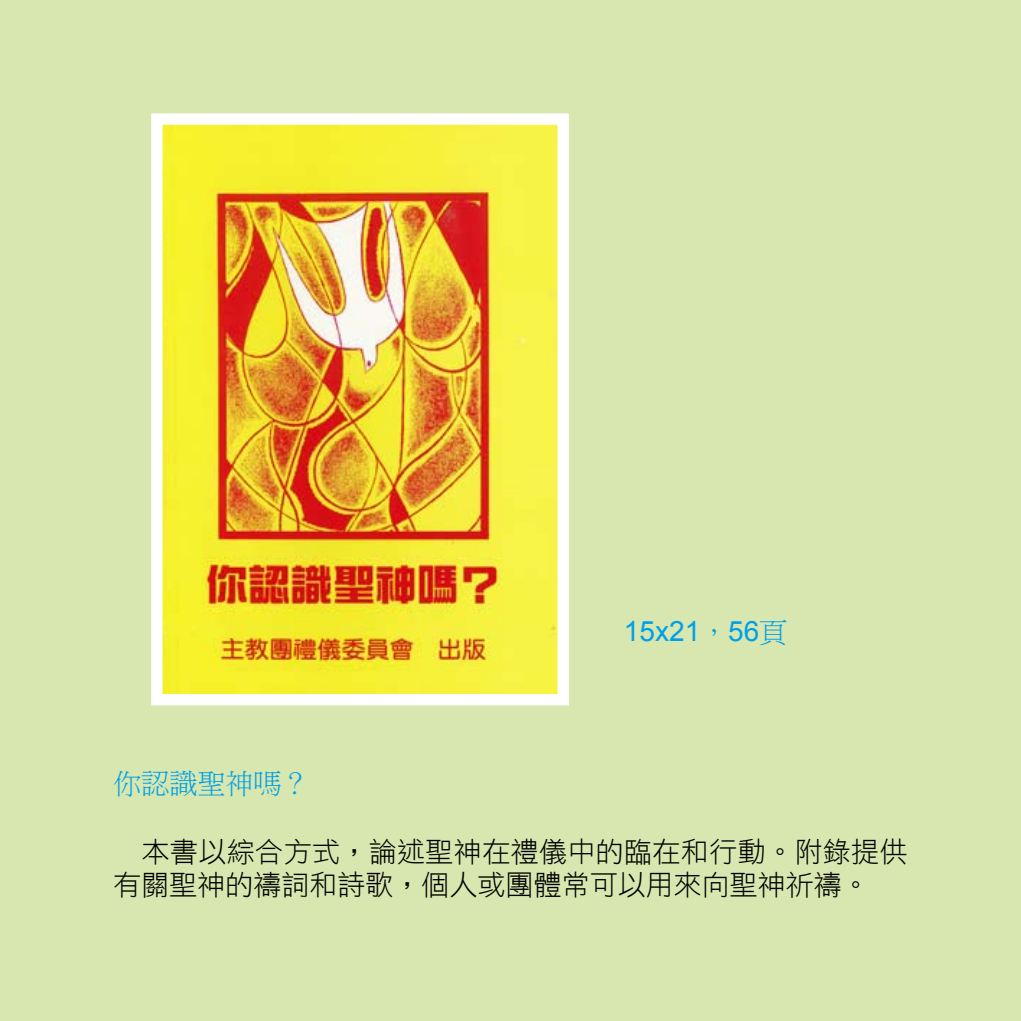
<style>
.page{position:relative;width:1021px;height:1021px;background:#fff}
.page>*{position:absolute;margin:0;border:0;box-sizing:border-box;transform-origin:0 0}
.t1{font:28px/33.6px "DF Hei Lt HK BF";color:#000}
.t2{font:28px "Arial";color:#00a0e9}
.t3{font:28px "P Ming Li U";color:#00a0e9}
.s1{font-family:"P Ming Li U"}
</style>
<div class="page">
<div style="left:0;top:0;width:1020px;height:1020px;background:#d7e7af"></div>
<img style="left:163px;top:125px;width:394px;height:568px">
<div style="left:151px;top:113px;width:418px;height:592px;border:11px solid #fff"></div>
<p class="t2" style="left:624px;top:612px;width:165px">15x21<span class="s1">，</span>56<span class="s1">頁</span></p>
<p class="t3" style="left:113px;top:770px;width:197px">你認識聖神嗎？</p>
<p class="t1" style="left:113px;top:834px;width:795px;text-indent:28px">本書以綜合方式，論述聖神在禮儀中的臨在和行動。附錄提供有關聖神的禱詞和詩歌，個人或團體常可以用來向聖神祈禱。</p>
</div>
